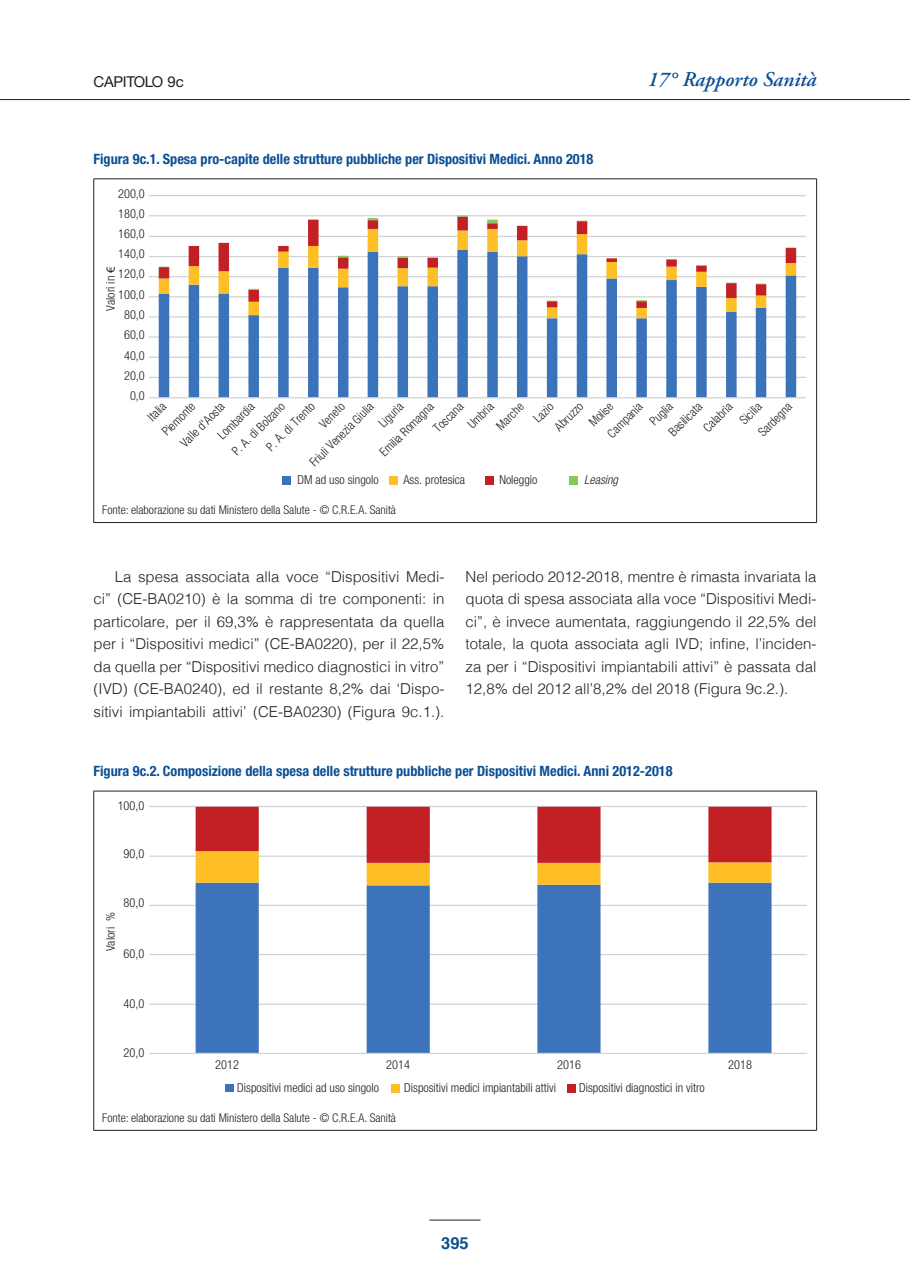
<style>
.page{position:relative;width:910px;height:1280px;background:#fff}
.page>*{position:absolute;margin:0;border:0;box-sizing:border-box;transform-origin:0 0}
.t1{font:italic 600 21px "Adobe Garamond Pro";color:#0b4f94}
.t2{font:700 16.5px "Helvetica";color:#0b4f94}
.t3{font:300 15px/22.5px "Helvetica";color:#231f20;text-align:justify}
.t4{font:15px "Helvetica Neue";letter-spacing:-.025em;color:#231f20}
.t5{font:700 condensed 14.25px "Helvetica Neue";color:#0b4f94}
.t6{font:300 condensed 12.45px "Helvetica Neue";color:#231f20}
.t7{font:300 condensed 12.3px "Helvetica Neue";color:#231f20}
.t8{font:italic 300 condensed 12.3px "Helvetica Neue";color:#231f20}
.t9{font:300 condensed 12px "Helvetica Neue";color:#231f20}
.s1{font-family:"Myriad Pro";font-weight:400;font-stretch:normal}
</style>
<div class="page">
<hr style="left:0;top:99px;width:910px;height:1px;background:#231f20">
<hr style="left:429px;top:1220px;width:51px;height:1px;background:#231f20">
<hr style="left:94px;top:179px;width:723px;height:1px;background:#231f20">
<hr style="left:93px;top:179px;width:1px;height:343px;background:#231f20">
<hr style="left:816px;top:179px;width:1px;height:343px;background:#231f20">
<hr style="left:94px;top:522px;width:723px;height:1px;background:#231f20">
<hr style="left:149px;top:377px;width:657px;height:1px;background:#d1d2d4">
<hr style="left:149px;top:357px;width:657px;height:1px;background:#d1d2d4">
<hr style="left:149px;top:336px;width:657px;height:2px;background:#d1d2d4">
<hr style="left:149px;top:316px;width:657px;height:2px;background:#d1d2d4">
<hr style="left:149px;top:296px;width:657px;height:1px;background:#d1d2d4">
<hr style="left:149px;top:276px;width:657px;height:1px;background:#d1d2d4">
<hr style="left:149px;top:256px;width:657px;height:1px;background:#d1d2d4">
<hr style="left:149px;top:236px;width:657px;height:1px;background:#d1d2d4">
<hr style="left:149px;top:215px;width:657px;height:1px;background:#d1d2d4">
<hr style="left:149px;top:195px;width:657px;height:1px;background:#d1d2d4">
<svg style="left:159px;top:318px;width:637px;height:79px"></svg>
<svg style="left:159px;top:308px;width:637px;height:10px"></svg>
<svg style="left:159px;top:217px;width:637px;height:91px"></svg>
<hr style="left:149px;top:397px;width:657px;height:1px;background:#d1d2d4">
<div style="left:283px;top:476px;width:8px;height:8px;background:#3b73ba"></div>
<div style="left:389px;top:476px;width:8px;height:8px;background:#fdbe26"></div>
<div style="left:485px;top:476px;width:8px;height:8px;background:#c22025"></div>
<div style="left:570px;top:476px;width:8px;height:8px;background:#87c762"></div>
<svg style="left:368px;top:218px;width:10px;height:2px"></svg>
<svg style="left:398px;top:256px;width:10px;height:2px"></svg>
<svg style="left:457px;top:215px;width:11px;height:2px"></svg>
<svg style="left:487px;top:220px;width:11px;height:3px"></svg>
<hr style="left:94px;top:791px;width:723px;height:1px;background:#231f20">
<hr style="left:93px;top:791px;width:1px;height:339px;background:#231f20">
<hr style="left:816px;top:791px;width:1px;height:339px;background:#231f20">
<hr style="left:94px;top:1130px;width:723px;height:1px;background:#231f20">
<hr style="left:149px;top:1004px;width:657px;height:1px;background:#d1d2d4">
<hr style="left:149px;top:954px;width:657px;height:1px;background:#d1d2d4">
<hr style="left:149px;top:905px;width:657px;height:1px;background:#d1d2d4">
<hr style="left:149px;top:855px;width:657px;height:2px;background:#d1d2d4">
<hr style="left:149px;top:806px;width:657px;height:1px;background:#d1d2d4">
<svg style="left:196px;top:885px;width:576px;height:168px"></svg>
<svg style="left:196px;top:807px;width:576px;height:78px"></svg>
<hr style="left:149px;top:1053px;width:657px;height:1px;background:#d1d2d4">
<div style="left:225px;top:1084px;width:8px;height:7px;background:#3d73ba"></div>
<div style="left:392px;top:1084px;width:8px;height:8px;background:#fdbe26"></div>
<div style="left:567px;top:1084px;width:8px;height:8px;background:#c22025"></div>
<p class="t4" style="left:94px;top:73px;width:92px">CAPITOLO 9c</p>
<h1 class="t1" style="left:647px;top:67px;width:170px">17° Rapporto Sanità</h1>
<p class="t5" style="left:94px;top:150px;width:501px">Figura 9c.1. Spesa pro-capite delle strutture pubbliche per Dispositivi Medici. Anno 2018</p>
<p class="t7" style="left:118px;top:187px;width:28px">200,0</p>
<p class="t7" style="left:118px;top:207px;width:28px">180,0</p>
<p class="t7" style="left:118px;top:227px;width:28px">160,0</p>
<p class="t7" style="left:118px;top:247px;width:28px">140,0</p>
<p class="t7" style="left:104px;top:311px;width:46px;rotate:-90deg">Valori in <span class="s1">€</span></p>
<p class="t7" style="left:118px;top:267px;width:28px">120,0</p>
<p class="t7" style="left:118px;top:288px;width:28px">100,0</p>
<p class="t7" style="left:124px;top:308px;width:22px">80,0</p>
<p class="t7" style="left:124px;top:328px;width:22px">60,0</p>
<p class="t7" style="left:124px;top:348px;width:22px">40,0</p>
<p class="t7" style="left:124px;top:368px;width:22px">20,0</p>
<p class="t7" style="left:130px;top:388px;width:16px">0,0</p>
<p class="t6" style="left:430px;top:425px;width:38px;rotate:-45deg">Toscana</p>
<p class="t6" style="left:465px;top:421px;width:33px;rotate:-45deg">Umbria</p>
<p class="t6" style="left:493px;top:423px;width:35px;rotate:-45deg">Marche</p>
<p class="t6" style="left:530px;top:415px;width:24px;rotate:-45deg">Lazio</p>
<p class="t6" style="left:552px;top:424px;width:36px;rotate:-45deg">Abruzzo</p>
<p class="t6" style="left:586px;top:419px;width:30px;rotate:-45deg">Molise</p>
<p class="t6" style="left:215px;top:432px;width:48px;rotate:-45deg">Lombardia</p>
<p class="t6" style="left:604px;top:430px;width:45px;rotate:-45deg">Campania</p>
<p class="t6" style="left:647px;top:418px;width:28px;rotate:-45deg">Puglia</p>
<p class="t6" style="left:666px;top:429px;width:43px;rotate:-45deg">Basilicata</p>
<p class="t6" style="left:700px;top:424px;width:37px;rotate:-45deg">Calabria</p>
<p class="t6" style="left:737px;top:417px;width:27px;rotate:-45deg">Sicilia</p>
<p class="t6" style="left:755px;top:429px;width:43px;rotate:-45deg">Sardegna</p>
<p class="t6" style="left:145px;top:414px;width:22px;rotate:-45deg">Italia</p>
<p class="t6" style="left:177px;top:439px;width:58px;rotate:-45deg">Valle d'Aosta</p>
<p class="t6" style="left:306px;top:459px;width:86px;rotate:-45deg">Friuli Venezia Giulia</p>
<p class="t6" style="left:375px;top:420px;width:31px;rotate:-45deg">Liguria</p>
<p class="t6" style="left:377px;top:449px;width:72px;rotate:-45deg">Emilia Romagna</p>
<p class="t6" style="left:229px;top:448px;width:70px;rotate:-45deg">P. A. di Bolzano</p>
<p class="t6" style="left:263px;top:444px;width:64px;rotate:-45deg">P. A. di Trento</p>
<p class="t6" style="left:316px;top:420px;width:32px;rotate:-45deg">Veneto</p>
<p class="t6" style="left:159px;top:428px;width:42px;rotate:-45deg">Piemonte</p>
<p class="t7" style="left:297px;top:473px;width:83px">DM ad uso singolo</p>
<p class="t7" style="left:403px;top:473px;width:63px">Ass. protesica</p>
<p class="t7" style="left:499px;top:473px;width:40px">Noleggio</p>
<p class="t8" style="left:584px;top:473px;width:35px">Leasing</p>
<p class="t9" style="left:102px;top:503px;width:295px">Fonte: elaborazione su dati Ministero della Salute - © C.R.E.A. Sanità</p>
<p class="t3" style="left:94px;top:564px;width:352px;text-indent:21px">La spesa associata alla voce “Dispositivi Medi&shy;ci” (CE-BA0210) è la somma di tre componenti: in particolare, per il 69,3% è rappresentata da quella per i “Dispositivi medici” (CE-BA0220), per il 22,5% da quella per “Dispositivi medico diagnostici in vitro” (IVD) (CE-BA0240), ed il restante 8,2% dai ‘Dispo&shy;sitivi impiantabili attivi’ (CE-BA0230) (Figura 9c.1.).</p>
<p class="t3" style="left:466px;top:564px;width:352px">Nel periodo 2012-2018, mentre è rimasta invariata la quota di spesa associata alla voce “Dispositivi Medi&shy;ci”, è invece aumentata, raggiungendo il 22,5% del totale, la quota associata agli IVD; infine, l’inciden&shy;za per i “Dispositivi impiantabili attivi” è passata dal 12,8% del 2012 all’8,2% del 2018 (Figura 9c.2.).</p>
<p class="t5" style="left:94px;top:763px;width:581px">Figura 9c.2. Composizione della spesa delle strutture pubbliche per Dispositivi Medici. Anni 2012-2018</p>
<p class="t7" style="left:118px;top:798px;width:28px">100,0</p>
<p class="t7" style="left:124px;top:847px;width:22px">90,0</p>
<p class="t7" style="left:124px;top:895px;width:22px">80,0</p>
<p class="t7" style="left:104px;top:951px;width:41px;rotate:-90deg">Valori %</p>
<p class="t7" style="left:124px;top:946px;width:22px">60,0</p>
<p class="t7" style="left:124px;top:997px;width:22px">40,0</p>
<p class="t7" style="left:124px;top:1045px;width:22px">20,0</p>
<p class="t7" style="left:215px;top:1057px;width:25px">2012</p>
<p class="t7" style="left:386px;top:1057px;width:25px">2014</p>
<p class="t7" style="left:557px;top:1057px;width:25px">2016</p>
<p class="t7" style="left:728px;top:1057px;width:25px">2018</p>
<p class="t7" style="left:237px;top:1081px;width:143px">Dispositivi medici ad uso singolo</p>
<p class="t7" style="left:404px;top:1081px;width:153px">Dispositivi medici impiantabili attivi</p>
<p class="t7" style="left:579px;top:1081px;width:127px">Dispositivi diagnostici in vitro</p>
<p class="t9" style="left:102px;top:1111px;width:295px">Fonte: elaborazione su dati Ministero della Salute - © C.R.E.A. Sanità</p>
<p class="t2" style="left:441px;top:1229px;width:29px">395</p>
</div>
